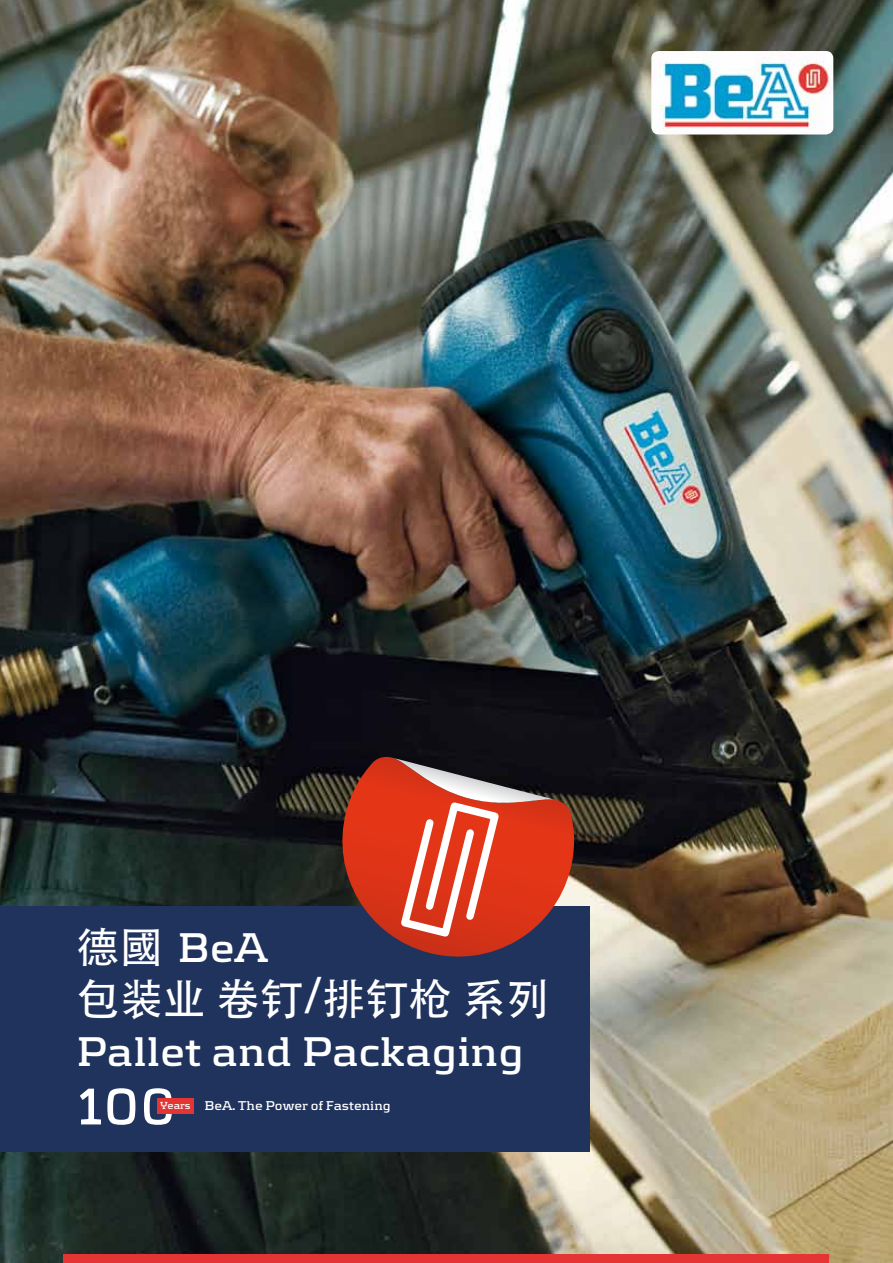
<style>
.page{position:relative;width:893px;height:1263px;background:#fff}
.page>*{position:absolute;margin:0;border:0;box-sizing:border-box;transform-origin:0 0}
.t1{font:700 53.7px "Be AEL";color:#fff}
.t2{font:700 43.2px "Be ACE";color:#fff}
.t3{font:500 43.2px "ST Heiti TC";color:#fff}
.t4{font:700 13.35px "Be AEL";color:#fff}
.s1{font-family:"ST Heiti TC";font-weight:500}
.s2{font-size:10.65px}
</style>
<div class="page">
<img style="left:0;top:0;width:893px;height:1263px">
<div style="left:64px;top:1254px;width:765px;height:9px;background:#e53434"></div>
<div style="left:0;top:906px;width:589px;height:245px;background:#1f335d"></div>
<img style="left:651px;top:51px;width:182px;height:83px">
<div style="left:157px;top:1099px;width:37px;height:15px;background:#e53434"></div>
<svg style="left:330px;top:757px;width:245px;height:200px"></svg>
<svg style="left:393px;top:758px;width:163px;height:184px;background:#c65543"></svg>
<h2 class="t2" style="left:77px;top:922px;width:193px"><span class="s1">德國</span> BeA</h2>
<h2 class="t3" style="left:77px;top:974px;width:474px">包装业 卷钉/排钉枪 系列</h2>
<h2 class="t2" style="left:77px;top:1026px;width:449px">Pallet and Packaging</h2>
<h1 class="t1" style="left:72px;top:1075px;width:105px">100</h1>
<p class="t4" style="left:160px;top:1098px;width:232px"><span class="s2">Years</span> BeA. The Power of Fastening</p>
</div>
